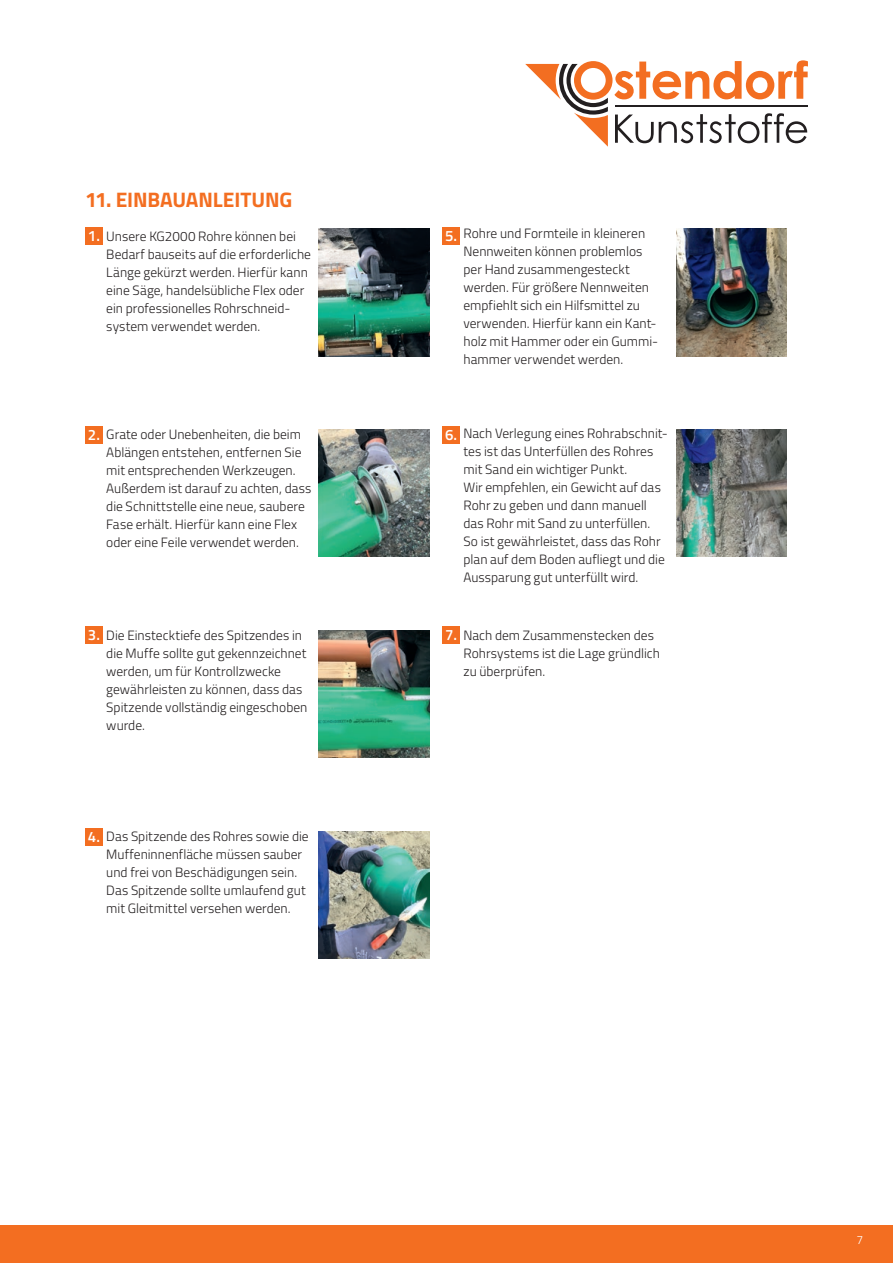
<style>
.page{position:relative;width:893px;height:1263px;background:#fff}
.page>*{position:absolute;margin:0;border:0;box-sizing:border-box;transform-origin:0 0}
.t1{font:700 21px "Titillium";letter-spacing:-.005em;color:#f36e21}
.t2{font:600 15px "Titillium";color:#fff}
.t3{font:300 13.5px/18px "Titillium";color:#231f20}
.t4{font:300 12px "Titillium";color:#fff}
</style>
<div class="page">
<div style="left:0;top:1225px;width:893px;height:38px;background:#f36e21"></div>
<img style="left:319px;top:228px;width:110px;height:128px">
<img style="left:319px;top:429px;width:110px;height:128px">
<img style="left:319px;top:630px;width:110px;height:128px">
<img style="left:319px;top:831px;width:110px;height:128px">
<img style="left:676px;top:228px;width:111px;height:128px">
<img style="left:676px;top:429px;width:111px;height:128px">
<div style="left:85px;top:227px;width:18px;height:18px;background:#f36e21"></div>
<div style="left:442px;top:227px;width:18px;height:18px;background:#f36e21"></div>
<div style="left:85px;top:426px;width:18px;height:18px;background:#f36e21"></div>
<div style="left:442px;top:426px;width:18px;height:18px;background:#f36e21"></div>
<div style="left:85px;top:626px;width:18px;height:18px;background:#f36e21"></div>
<div style="left:442px;top:626px;width:18px;height:18px;background:#f36e21"></div>
<div style="left:85px;top:828px;width:18px;height:18px;background:#f36e21"></div>
<svg style="left:525px;top:60px;width:283px;height:87px"></svg>
<h1 class="t1" style="left:85px;top:184px;width:209px">11. EINBAUANLEITUNG</h1>
<p class="t3" style="left:106px;top:226px;width:206px">Unsere KG2000 Rohre können bei Bedarf bauseits auf die erforderliche Länge gekürzt werden. Hierfür kann eine Säge, handelsübliche Flex oder ein professionelles Rohrschneid&shy;system verwendet werden.</p>
<p class="t3" style="left:463px;top:224px;width:196px">Rohre und Formteile in kleineren<br>Nennweiten können problemlos per Hand zusammengesteckt werden. Für größere Nennweiten empfiehlt sich ein Hilfsmittel zu verwenden. Hierfür kann ein Kant&shy;holz mit Hammer oder ein Gummi&shy;hammer verwendet werden.</p>
<p class="t2" style="left:88px;top:225px;width:13px">1.</p>
<p class="t2" style="left:445px;top:225px;width:13px">5.</p>
<p class="t3" style="left:463px;top:424px;width:206px">Nach Verlegung eines Rohrabschnit&shy;tes ist das Unterfüllen des Rohres mit Sand ein wichtiger Punkt.<br>Wir empfehlen, ein Gewicht auf das Rohr zu geben und dann manuell das Rohr mit Sand zu unterfüllen.<br>So ist gewährleistet, dass das Rohr plan auf dem Boden aufliegt und die Aussparung gut unterfüllt wird.</p>
<p class="t3" style="left:106px;top:425px;width:207px">Grate oder Unebenheiten, die beim Ablängen entstehen, entfernen Sie mit entsprechenden Werkzeugen.<br>Außerdem ist darauf zu achten, dass die Schnittstelle eine neue, saubere Fase erhält. Hierfür kann eine Flex oder eine Feile verwendet werden.</p>
<p class="t2" style="left:88px;top:423px;width:13px">2.</p>
<p class="t2" style="left:445px;top:423px;width:13px">6.</p>
<p class="t3" style="left:106px;top:625px;width:203px">Die Einstecktiefe des Spitzendes in die Muffe sollte gut gekennzeichnet werden, um für Kontrollzwecke gewährleisten zu können, dass das<br>Spitzende vollständig eingeschoben wurde.</p>
<p class="t2" style="left:88px;top:624px;width:13px">3.</p>
<p class="t2" style="left:445px;top:624px;width:13px">7.</p>
<p class="t3" style="left:463px;top:626px;width:198px">Nach dem Zusammenstecken des<br>Rohrsystems ist die Lage gründlich zu überprüfen.</p>
<p class="t2" style="left:88px;top:826px;width:13px">4.</p>
<p class="t3" style="left:106px;top:827px;width:204px">Das Spitzende des Rohres sowie die Muffeninnenfläche müssen sauber und frei von Beschädigungen sein.<br>Das Spitzende sollte umlaufend gut mit Gleitmittel versehen werden.</p>
<p class="t4" style="left:856px;top:1231px;width:8px">7</p>
</div>
